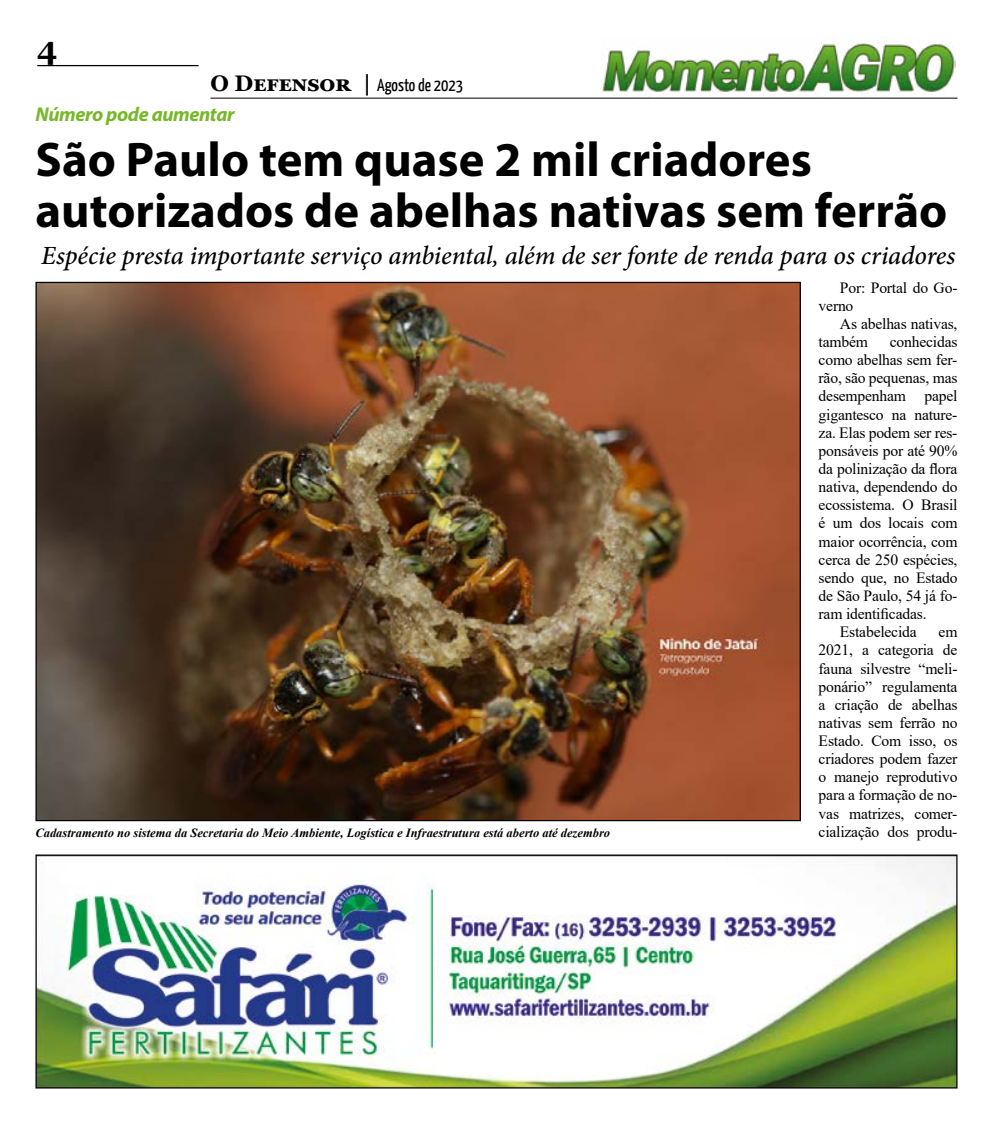
<style>
.page{position:relative;width:993px;height:1124px;background:#fff}
.page>*{position:absolute;margin:0;border:0;box-sizing:border-box;transform-origin:0 0}
.t1{font:700 48.75px/51.2px "Myriad Pro";color:#000}
.t2{font:700 31.25px "Georgia";color:#000}
.t3{font:italic 500 26.25px "Minion Pro";letter-spacing:-.005em;color:#000}
.t4{font:italic 700 20px "Myriad Pro";letter-spacing:-.02em;color:#76b82a}
.t5{font:17.5px "Yanone Kaffeesatz";color:#000}
.t6{font:15.62px/18.1px "Times New Roman";letter-spacing:-.015em;color:#000}
.t7{font:italic 700 12.5px "Times New Roman";color:#000}
.s1{font-family:"Georgia";font-weight:700;font-size:22.5px}
</style>
<div class="page">
<hr style="left:37px;top:65px;width:161px;height:1px;background:#000">
<hr style="left:210px;top:98px;width:747px;height:1px;background:#000">
<img style="left:601px;top:37px;width:354px;height:61px">
<img style="left:37px;top:284px;width:761px;height:535px">
<img style="left:37px;top:856px;width:918px;height:230px">
<div style="left:35px;top:854px;width:922px;height:234px;border:1px solid #000"></div>
<h2 class="t2" style="left:37px;top:28px;width:22px">4</h2>
<p class="t5" style="left:210px;top:74px;width:254px"><span class="s1">O Defensor |</span> Agosto de 2023</p>
<p class="t4" style="left:35px;top:102px;width:200px">Número pode aumentar</p>
<h1 class="t1" style="left:35px;top:132px;width:913px">São Paulo tem quase 2 mil criadores autorizados de abelhas nativas sem ferrão</h1>
<h3 class="t3" style="left:41px;top:237px;width:915px">Espécie presta importante serviço ambiental, além de ser fonte de renda para os criadores</h3>
<p class="t6" style="left:818px;top:278px;width:140px;text-indent:21px">Por: Portal do Go&shy;verno</p>
<p class="t6" style="left:818px;top:314px;width:140px;text-indent:21px">As abelhas nativas, também</p>
<p class="t6" style="left:889px;top:332px;width:69px">conhecidas</p>
<p class="t6" style="left:818px;top:350px;width:140px">como abelhas sem fer-</p>
<p class="t6" style="left:818px;top:368px;width:140px">rão, são pequenas, mas</p>
<p class="t6" style="left:818px;top:386px;width:140px">desempenham papel</p>
<p class="t6" style="left:818px;top:405px;width:140px">gigantesco na nature-</p>
<p class="t6" style="left:818px;top:423px;width:140px">za. Elas podem ser res-</p>
<p class="t6" style="left:818px;top:441px;width:140px">ponsáveis por até 90%</p>
<p class="t6" style="left:818px;top:459px;width:140px">da polinização da flora</p>
<p class="t6" style="left:818px;top:477px;width:140px">nativa, dependendo do</p>
<p class="t6" style="left:818px;top:495px;width:140px">ecossistema. O Brasil</p>
<p class="t6" style="left:818px;top:513px;width:140px">é um dos locais com</p>
<p class="t6" style="left:818px;top:531px;width:140px">maior ocorrência, com</p>
<p class="t6" style="left:818px;top:550px;width:140px">cerca de 250 espécies,</p>
<p class="t6" style="left:818px;top:568px;width:140px">sendo que, no Estado</p>
<p class="t6" style="left:818px;top:586px;width:140px">de São Paulo, 54 já fo-</p>
<p class="t6" style="left:818px;top:604px;width:109px">ram identificadas.</p>
<p class="t6" style="left:839px;top:622px;width:78px">Estabelecida</p>
<p class="t6" style="left:818px;top:622px;width:140px;text-align:justify;text-indent:120px">em 2021, a categoria de fauna silvestre “meli&shy;ponário” regulamenta a criação de abelhas nativas sem ferrão no Estado. Com isso, os criadores podem fazer o manejo reprodutivo para a formação de no&shy;vas matrizes, comer-</p>
<p class="t7" style="left:35px;top:823px;width:576px">Cadastramento no sistema da Secretaria do Meio Ambiente, Logística e Infraestrutura está aberto até dezembro</p>
<p class="t6" style="left:818px;top:821px;width:140px">cialização dos produ-</p>
</div>
